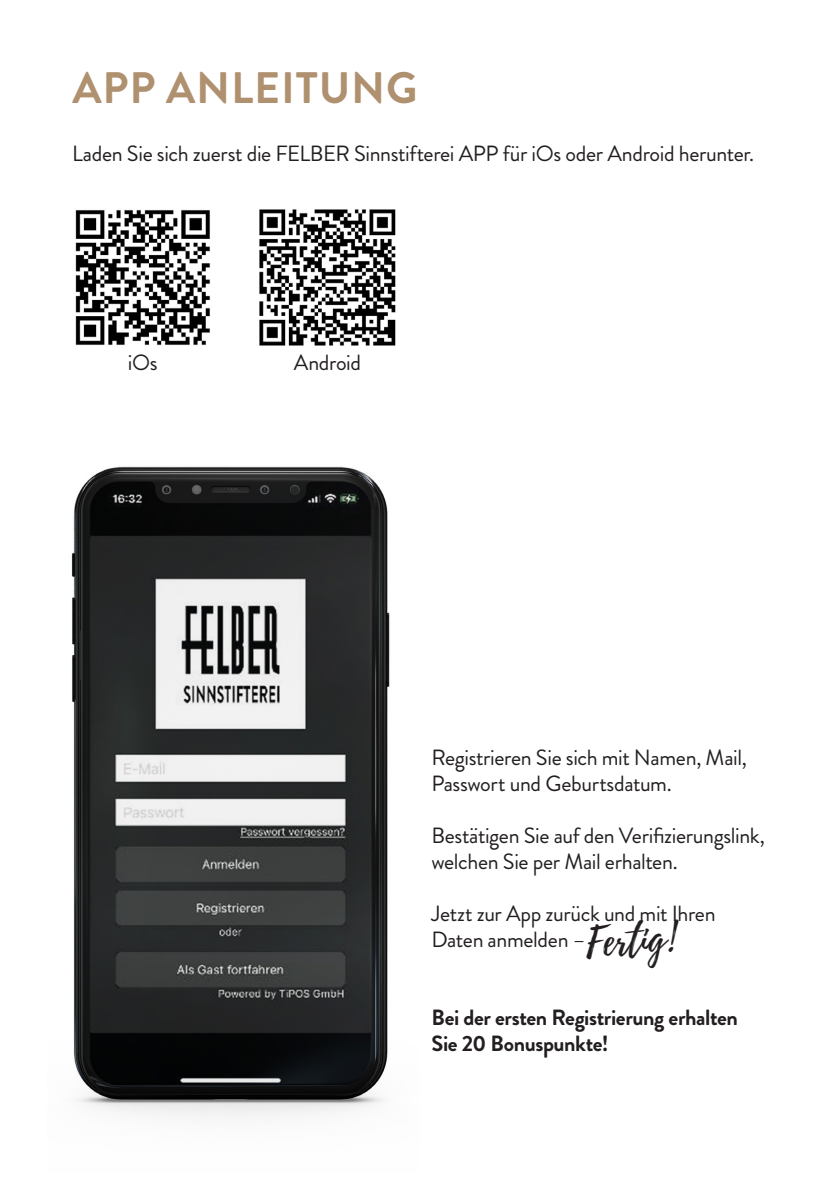
<style>
.page{position:relative;width:840px;height:1191px;background:#fff}
.page>*{position:absolute;margin:0;border:0;box-sizing:border-box;transform-origin:0 0}
.t1{font:700 44px "Brandon Grotesque";letter-spacing:.02em;color:#af906f}
.t2{font:40px "Playlist Script";color:#231f20}
.Fließtext___Initiali{font:22px/26px "Brandon Grotesque";letter-spacing:-.015em;color:#231f20}
.Fließtext___Initiali-2{font:700 22px/26px "Brandon Grotesque";letter-spacing:-.02em;color:#231f20}
</style>
<div class="page">
<img style="left:71px;top:466px;width:319px;height:652px">
<img style="left:259px;top:209px;width:137px;height:137px">
<img style="left:75px;top:210px;width:135px;height:135px">
<p class="t1" style="left:72px;top:57px;width:346px">APP ANLEITUNG</p>
<p class="Fließtext___Initiali" style="left:72px;top:141px;width:683px">Laden Sie sich zuerst die FELBER Sinnstifterei APP für iOs oder Android herunter.</p>
<p class="Fließtext___Initiali" style="left:128px;top:350px;width:31px">iOs</p>
<p class="Fließtext___Initiali" style="left:294px;top:350px;width:69px">Android</p>
<p class="Fließtext___Initiali" style="left:431px;top:744px;width:317px">Registrieren Sie sich mit Namen, Mail,<br>Passwort und Geburtsdatum.</p>
<p class="Fließtext___Initiali" style="left:431px;top:822px;width:335px">Bestätigen Sie auf den Verifizierungslink, welchen Sie per Mail erhalten.</p>
<p class="Fließtext___Initiali" style="left:431px;top:900px;width:285px">Jetzt zur App zurück und mit Ihren<br>Daten anmelden –</p>
<p class="t2" style="left:583px;top:914px;width:91px;rotate:-4deg">Fertig!</p>
<p class="Fließtext___Initiali-2" style="left:431px;top:1004px;width:308px">Bei der ersten Registrierung erhalten<br>Sie 20 Bonuspunkte!</p>
</div>
